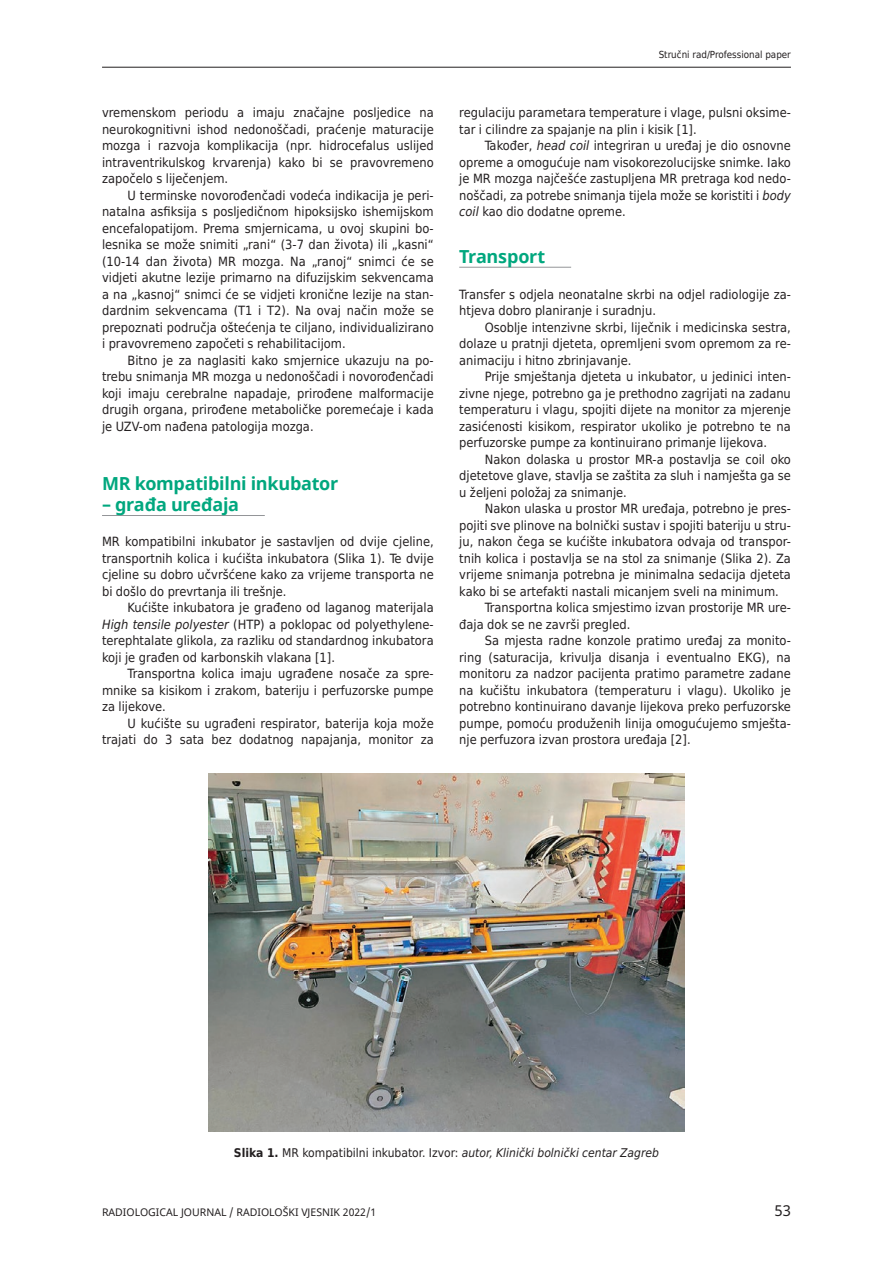
<style>
.page{position:relative;width:893px;height:1263px;background:#fff}
.page>*{position:absolute;margin:0;border:0;box-sizing:border-box;transform-origin:0 0}
.t1{font:700 18px "Noto Sans";letter-spacing:-.015em;color:#00a77e}
.t2{font:15px "Noto Sans";color:#231f20}
.t3{font:12.75px/16.5px "DejaVu Sans Condensed";color:#231f20;text-align:justify}
.t4{font:italic 12px "DejaVu Sans Condensed";color:#231f20}
.t5{font:10.5px "Noto Sans";color:#231f20}
.t6{font:9.75px "DejaVu Sans Condensed";color:#231f20}
.s1{font-style:italic}
.s2{font-weight:700;font-style:normal}
.s3{font-style:normal}
</style>
<div class="page">
<hr style="left:102px;top:515px;width:163px;height:1px;background:#939598">
<hr style="left:459px;top:267px;width:112px;height:1px;background:#939598">
<img style="left:208px;top:774px;width:477px;height:357px">
<hr style="left:102px;top:67px;width:689px;height:1px;background:#231f20">
<p class="t3" style="left:102px;top:104px;width:333px">vremenskom periodu a imaju značajne posljedice na neurokognitivni ishod nedonoščadi, praćenje maturacije mozga i razvoja komplikacija (npr. hidrocefalus uslijed intraventrikulskog krvarenja) kako bi se pravovremeno započelo s liječenjem.</p>
<p class="t3" style="left:102px;top:186px;width:333px;text-indent:26px">U terminske novorođenčadi vodeća indikacija je peri&shy;natalna asfiksija s posljedičnom hipoksijsko ishemijskom encefalopatijom. Prema smjernicama, u ovoj skupini bo&shy;lesnika se može snimiti „rani“ (3-7 dan života) ili „kasni“ (10-14 dan života) MR mozga. Na „ranoj“ snimci će se vidjeti akutne lezije primarno na difuzijskim sekvencama a na „kasnoj“ snimci će se vidjeti kronične lezije na stan&shy;dardnim sekvencama (T1 i T2). Na ovaj način može se prepoznati područja oštećenja te ciljano, individualizirano i pravovremeno započeti s rehabilitacijom.</p>
<p class="t3" style="left:102px;top:351px;width:333px;text-indent:26px">Bitno je za naglasiti kako smjernice ukazuju na po&shy;trebu snimanja MR mozga u nedonoščadi i novorođenčadi koji imaju cerebralne napadaje, prirođene malformacije drugih organa, prirođene metaboličke poremećaje i kada je UZV-om nađena patologija mozga.</p>
<h1 class="t1" style="left:102px;top:471px;width:238px">MR kompatibilni inkubator</h1>
<h1 class="t1" style="left:102px;top:492px;width:139px">– građa uređaja</h1>
<p class="t3" style="left:102px;top:533px;width:333px">MR kompatibilni inkubator je sastavljen od dvije cjeline, transportnih kolica i kućišta inkubatora (Slika 1). Te dvije cjeline su dobro učvršćene kako za vrijeme transporta ne bi došlo do prevrtanja ili trešnje.</p>
<p class="t3" style="left:102px;top:599px;width:333px;text-indent:26px">Kućište inkubatora je građeno od laganog materijala <span class="s1">High tensile polyester</span> (HTP) a poklopac od polyethylene&shy;terephtalate glikola, za razliku od standardnog inkubatora koji je građen od karbonskih vlakana [1].</p>
<p class="t3" style="left:102px;top:665px;width:333px;text-indent:26px">Transportna kolica imaju ugrađene nosače za spre&shy;mnike sa kisikom i zrakom, bateriju i perfuzorske pumpe za lijekove.</p>
<p class="t3" style="left:102px;top:714px;width:333px;text-align:right">U kućište su ugrađeni respirator, baterija koja može trajati do 3 sata bez dodatnog napajanja, monitor za</p>
<p class="t6" style="left:659px;top:46px;width:134px">Stručni rad/Professional paper</p>
<p class="t3" style="left:459px;top:104px;width:333px">regulaciju parametara temperature i vlage, pulsni oksime&shy;tar i cilindre za spajanje na plin i kisik [1].</p>
<p class="t3" style="left:459px;top:137px;width:333px;text-indent:26px">Također, <span class="s1">head coil</span> integriran u uređaj je dio osnovne opreme a omogućuje nam visokorezolucijske snimke. Iako je MR mozga najčešće zastupljena MR pretraga kod nedo&shy;noščadi, za potrebe snimanja tijela može se koristiti i <span class="s1">body coil</span> kao dio dodatne opreme.</p>
<h1 class="t1" style="left:459px;top:243px;width:88px">Transport</h1>
<p class="t3" style="left:459px;top:285px;width:333px">Transfer s odjela neonatalne skrbi na odjel radiologije za&shy;htjeva dobro planiranje i suradnju.</p>
<p class="t3" style="left:459px;top:318px;width:333px;text-indent:26px">Osoblje intenzivne skrbi, liječnik i medicinska sestra, dolaze u pratnji djeteta, opremljeni svom opremom za re&shy;animaciju i hitno zbrinjavanje.</p>
<p class="t3" style="left:459px;top:368px;width:333px;text-indent:26px">Prije smještanja djeteta u inkubator, u jedinici inten&shy;zivne njege, potrebno ga je prethodno zagrijati na zadanu temperaturu i vlagu, spojiti dijete na monitor za mjerenje zasićenosti kisikom, respirator ukoliko je potrebno te na perfuzorske pumpe za kontinuirano primanje lijekova.</p>
<p class="t3" style="left:459px;top:450px;width:333px;text-indent:26px">Nakon dolaska u prostor MR-a postavlja se coil oko djetetove glave, stavlja se zaštita za sluh i namješta ga se u željeni položaj za snimanje.</p>
<p class="t3" style="left:485px;top:500px;width:308px">Nakon ulaska u prostor MR uređaja, potrebno je pres-</p>
<p class="t3" style="left:459px;top:516px;width:333px">pojiti sve plinove na bolnički sustav i spojiti bateriju u stru-</p>
<p class="t3" style="left:459px;top:533px;width:333px">ju, nakon čega se kućište inkubatora odvaja od transpor-</p>
<p class="t3" style="left:459px;top:549px;width:333px">tnih kolica i postavlja se na stol za snimanje (Slika 2). Za</p>
<p class="t3" style="left:459px;top:566px;width:333px">vrijeme snimanja potrebna je minimalna sedacija djeteta</p>
<p class="t3" style="left:459px;top:582px;width:321px">kako bi se artefakti nastali micanjem sveli na minimum.</p>
<p class="t3" style="left:485px;top:599px;width:308px">Transportna kolica smjestimo izvan prostorije MR ure-</p>
<p class="t3" style="left:459px;top:615px;width:173px">đaja dok se ne završi pregled.</p>
<p class="t3" style="left:485px;top:632px;width:308px">Sa mjesta radne konzole pratimo uređaj za monito-</p>
<p class="t3" style="left:459px;top:648px;width:333px">ring (saturacija, krivulja disanja i eventualno EKG), na</p>
<p class="t3" style="left:459px;top:665px;width:333px">monitoru za nadzor pacijenta pratimo parametre zadane</p>
<p class="t3" style="left:459px;top:681px;width:333px">na kučištu inkubatora (temperaturu i vlagu). Ukoliko je</p>
<p class="t3" style="left:459px;top:698px;width:333px">potrebno kontinuirano davanje lijekova preko perfuzorske</p>
<p class="t3" style="left:459px;top:714px;width:333px">pumpe, pomoću produženih linija omogućujemo smješta-</p>
<p class="t3" style="left:459px;top:731px;width:233px">nje perfuzora izvan prostora uređaja [2].</p>
<p class="t4" style="left:234px;top:1144px;width:427px"><span class="s2">Slika 1.</span> <span class="s3">MR kompatibilni inkubator. Izvor:</span> autor, Klinički bolnički centar Zagreb</p>
<p class="t5" style="left:102px;top:1204px;width:276px">RADIOLOGICAL JOURNAL / RADIOLOŠKI VJESNIK 2022/1</p>
<p class="t2" style="left:774px;top:1200px;width:18px">53</p>
</div>
